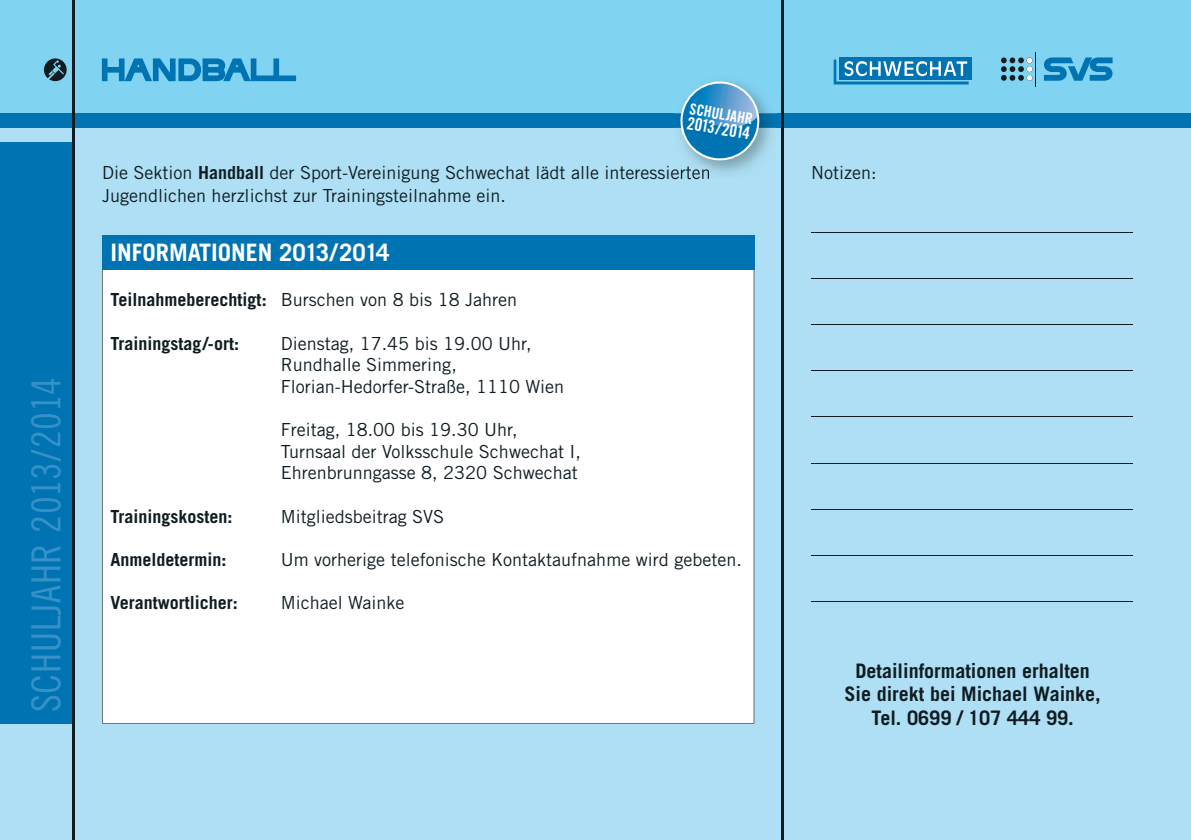
<style>
.page{position:relative;width:1191px;height:840px;background:#fff}
.page>*{position:absolute;margin:0;border:0;box-sizing:border-box;transform-origin:0 0}
.t1{font:40px "Trade Gothic Cond Eighteen";letter-spacing:.02em;color:#3791c9}
.t2{font:700 24px "Trade Gothic";color:#fff}
.t3{font:700 20px/23px "Trade Gothic";color:#0f1d22;text-align:center}
.t4{font:18px/21.6px "Trade Gothic";color:#0f1d22}
.t5{font:700 18px "Trade Gothic";color:#0f1d22}
.t6{font:17.4px "Trade Gothic Bold Cond Twenty";color:#fff}
.t7{font:15.4px "Trade Gothic Bold Cond Twenty";color:#fff}
.s1{font-weight:700}
</style>
<div class="page">
<div style="left:0;top:0;width:1191px;height:839px;background:#aedff4"></div>
<div style="left:0;top:0;width:1191px;height:128px;background:#81d3f2"></div>
<div style="left:0;top:142px;width:74px;height:581px;background:#0074b2"></div>
<div style="left:0;top:113px;width:1191px;height:15px;background:#0074b2"></div>
<hr style="left:73px;top:0;width:2px;height:839px;background:#0f1d22">
<hr style="left:781px;top:0;width:2px;height:839px;background:#0f1d22">
<div style="left:102px;top:269px;width:652px;height:454px;background:#fff"></div>
<div style="left:102px;top:235px;width:652px;height:34px;background:#0074b2"></div>
<div style="left:839px;top:57px;width:132px;height:22px;background:#0074b2"></div>
<svg style="left:833px;top:60px;width:135px;height:24px"></svg>
<hr style="left:1035px;top:52px;width:1px;height:34px;background:#0f1d22">
<svg style="left:1043px;top:57px;width:70px;height:24px"></svg>
<svg style="left:1001px;top:57px;width:31px;height:24px"></svg>
<hr style="left:811px;top:232px;width:321px;height:1px;background:#0f1d22">
<hr style="left:811px;top:278px;width:321px;height:1px;background:#0f1d22">
<hr style="left:811px;top:324px;width:321px;height:1px;background:#0f1d22">
<hr style="left:811px;top:370px;width:321px;height:1px;background:#0f1d22">
<hr style="left:811px;top:416px;width:321px;height:1px;background:#0f1d22">
<hr style="left:811px;top:462px;width:321px;height:1px;background:#0f1d22">
<hr style="left:811px;top:508px;width:321px;height:1px;background:#0f1d22">
<hr style="left:811px;top:554px;width:321px;height:1px;background:#0f1d22">
<hr style="left:811px;top:600px;width:321px;height:1px;background:#0f1d22">
<img style="left:674px;top:99px;width:103px;height:74px">
<img style="left:674px;top:166px;width:36px;height:12px">
<svg style="left:677px;top:81px;width:85px;height:82px"></svg>
<svg style="left:44px;top:58px;width:23px;height:23px"></svg>
<svg style="left:102px;top:58px;width:194px;height:23px"></svg>
<h1 class="t1" style="left:22px;top:711px;width:336px;rotate:-90deg">SCHULJAHR 2013/2014</h1>
<p class="t7" style="left:691px;top:99px;width:65px;rotate:10deg">SCHULJAHR</p>
<p class="t6" style="left:689px;top:112px;width:66px;rotate:10deg">2013/2014</p>
<p class="t4" style="left:102px;top:161px;width:610px;line-height:23px">Die Sektion <span class="s1">Handball</span> der Sport-Vereinigung Schwechat lädt alle interessierten<br>Jugendlichen herzlichst zur Trainingsteilnahme ein.</p>
<h2 class="t2" style="left:111px;top:238px;width:280px">INFORMATIONEN 2013/2014</h2>
<p class="t4" style="left:111px;top:289px;width:408px"><span class="s1">Teilnahmeberechtigt:</span> Burschen von 8 bis 18 Jahren</p>
<p class="t5" style="left:111px;top:332px;width:130px">Trainingstag/-ort:</p>
<p class="t4" style="left:281px;top:332px;width:285px">Dienstag, 17.45 bis 19.00 Uhr,<br>Rundhalle Simmering,<br>Florian-Hedorfer-Straße, 1110 Wien</p>
<p class="t4" style="left:281px;top:418px;width:302px">Freitag, 18.00 bis 19.30 Uhr,<br>Turnsaal der Volksschule Schwechat I,<br>Ehrenbrunngasse 8, 2320 Schwechat</p>
<p class="t5" style="left:111px;top:504px;width:124px">Trainingskosten:</p>
<p class="t4" style="left:281px;top:505px;width:165px">Mitgliedsbeitrag SVS</p>
<p class="t5" style="left:111px;top:548px;width:118px">Anmeldetermin:</p>
<p class="t4" style="left:281px;top:548px;width:462px">Um vorherige telefonische Kontaktaufnahme wird gebeten.</p>
<p class="t5" style="left:111px;top:591px;width:129px">Verantwortlicher:</p>
<p class="t4" style="left:281px;top:591px;width:125px">Michael Wainke</p>
<p class="t4" style="left:811px;top:161px;width:67px">Notizen:</p>
<p class="t3" style="left:844px;top:659px;width:258px">Detailinformationen erhalten<br>Sie direkt bei Michael Wainke,<br>Tel. 0699 / 107 444 99.</p>
</div>
